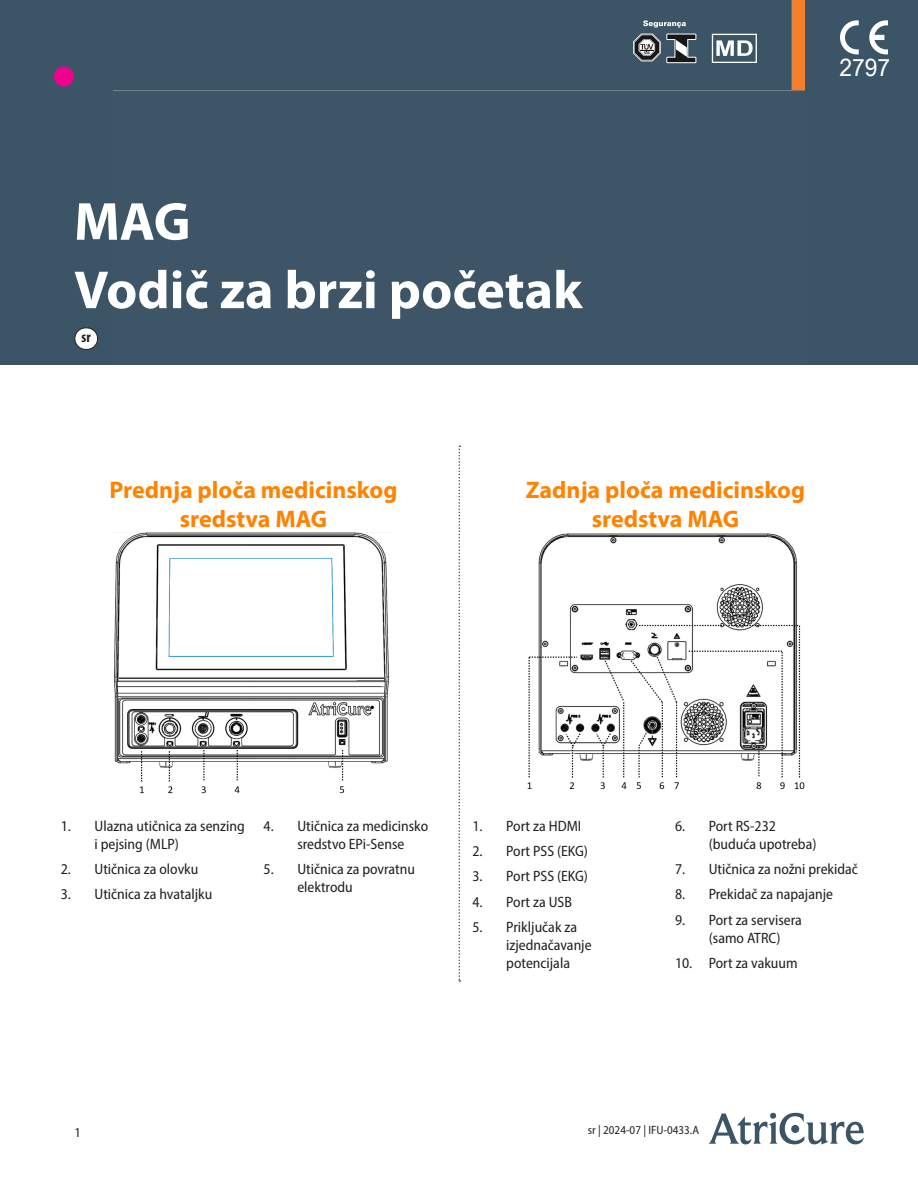
<style>
.page{position:relative;width:918px;height:1188px;background:#fff}
.page>*{position:absolute;margin:0;border:0;box-sizing:border-box;transform-origin:0 0}
.Cover_Title{font:700 54px "Myriad Pro";color:#fff}
.Colored_Product_Header{font:700 24px/28.8px "Myriad Pro";color:#ff8200;text-align:center}
.t1{font:23.85px "Arial Narrow";color:#fff;scale:1.17 1}
.t2{font:semi-condensed 15px/18px "Myriad Pro";color:#231f20}
.Language_Code{font:700 condensed 15px "Myriad Pro";color:#231f20}
.t3{font:semi-condensed 13.5px "Myriad Pro";color:#231f20}
.t4{font:semi-condensed 12px "Myriad Pro";color:#231f20}
</style>
<div class="page">
<svg style="left:708px;top:1113px;width:156px;height:32px"></svg>
<div style="left:0;top:0;width:918px;height:364px;background:#3b5566"></div>
<img style="left:114px;top:0;width:690px;height:91px">
<svg style="left:459px;top:446px;width:1px;height:536px"></svg>
<img style="left:114px;top:533px;width:275px;height:261px">
<img style="left:527px;top:533px;width:278px;height:257px">
<div style="left:54px;top:66px;width:20px;height:21px;background:#ed028c;border-radius:50%"></div>
<div style="left:75px;top:328px;width:23px;height:21px;background:#fff;border-radius:11px"></div>
<div style="left:74px;top:328px;width:24px;height:22px;border:1px solid #231f20;border-radius:11px"></div>
<svg style="left:840px;top:20px;width:19px;height:34px"></svg>
<svg style="left:869px;top:20px;width:19px;height:34px"></svg>
<svg style="left:712px;top:34px;width:45px;height:29px"></svg>
<svg style="left:633px;top:20px;width:64px;height:43px"></svg>
<p class="Cover_Title" style="left:74px;top:186px;width:118px">MAG</p>
<p class="Cover_Title" style="left:74px;top:255px;width:510px">Vodič za brzi početak</p>
<p class="Language_Code" style="left:82px;top:328px;width:11px">sr</p>
<h3 class="t1" style="left:839px;top:50px;width:45px">2797</h3>
<p class="Colored_Product_Header" style="left:109px;top:475px;width:290px">Prednja ploča medicinskog sredstva MAG</p>
<p class="Colored_Product_Header" style="left:526px;top:475px;width:281px">Zadnja ploča medicinskog sredstva MAG</p>
<p class="t2" style="left:94px;top:817px;width:152px;text-indent:-34px">1. Ulazna utičnica za senzing i pejsing (MLP)</p>
<p class="t2" style="left:61px;top:860px;width:139px">2. Utičnica za olovku</p>
<p class="t2" style="left:61px;top:885px;width:153px">3. Utičnica za hvataljku</p>
<p class="t2" style="left:297px;top:817px;width:132px;text-indent:-34px">4. Utičnica za medicinsko sredstvo EPi-Sense</p>
<p class="t2" style="left:297px;top:860px;width:119px;text-indent:-34px">5. Utičnica za povratnu elektrodu</p>
<p class="t2" style="left:472px;top:817px;width:110px">1. Port za HDMI</p>
<p class="t2" style="left:472px;top:842px;width:117px">2. Port PSS (EKG)</p>
<p class="t2" style="left:472px;top:867px;width:117px">3. Port PSS (EKG)</p>
<p class="t2" style="left:472px;top:892px;width:101px">4. Port za USB</p>
<p class="t2" style="left:506px;top:918px;width:87px;text-indent:-34px">5. Priključak za izjednačavanje potencijala</p>
<p class="t2" style="left:709px;top:817px;width:109px;text-indent:-34px">6. Port RS-232 (buduća upotreba)</p>
<p class="t2" style="left:675px;top:860px;width:185px">7. Utičnica za nožni prekidač</p>
<p class="t2" style="left:675px;top:885px;width:160px">8. Prekidač za napajanje</p>
<p class="t2" style="left:709px;top:910px;width:95px;text-indent:-34px">9. Port za servisera (samo ATRC)</p>
<p class="t2" style="left:675px;top:954px;width:124px">10. Port za vakuum</p>
<p class="t3" style="left:75px;top:1125px;width:8px">1</p>
<p class="t4" style="left:588px;top:1123px;width:113px">sr | 2024-07 | IFU-0433.A</p>
</div>
